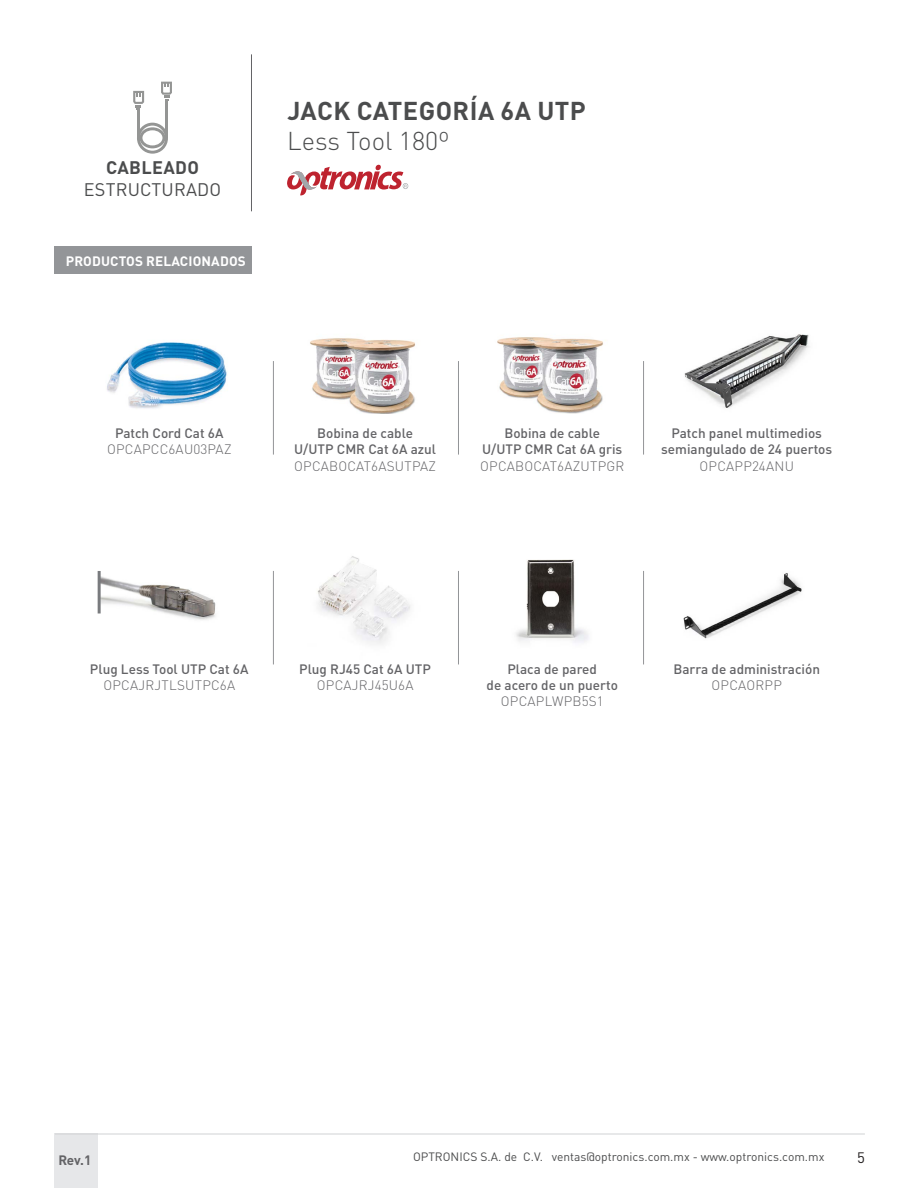
<style>
.page{position:relative;width:918px;height:1188px;background:#fff}
.page>*{position:absolute;margin:0;border:0;box-sizing:border-box;transform-origin:0 0}
.t1{font:700 25.5px "DIN Pro";letter-spacing:.02em;color:#4b4c4d}
.t2{font:300 25.5px "DIN Pro";color:#4b4c4d}
.t3{font:18px "DIN Pro";letter-spacing:.01em;color:#4b4c4d}
.t4{font:700 18px "DIN Pro";letter-spacing:.02em;color:#4b4c4d}
.t5{font:15px "DIN Pro";color:#231f20}
.t6{font:500 13.5px/16.2px "DIN Pro";color:#636366;text-align:center}
.t7{font:300 13.5px "DIN Pro";letter-spacing:.02em;color:#636366}
.t8{font:700 13.5px "DIN Pro";letter-spacing:.01em;color:#fff}
.t9{font:700 13.5px "DIN Pro";color:#636366}
.t10{font:12px "DIN Pro";color:#4b4c4d}
</style>
<div class="page">
<div style="left:54px;top:1134px;width:44px;height:54px;background:#e6e7e9"></div>
<hr style="left:55px;top:1134px;width:810px;height:1px;background:#d1d2d4">
<hr style="left:251px;top:54px;width:1px;height:157px;background:#636366">
<svg style="left:287px;top:165px;width:121px;height:30px"></svg>
<svg style="left:137px;top:123px;width:31px;height:31px"></svg>
<hr style="left:137px;top:110px;width:3px;height:28px;background:#949594">
<hr style="left:165px;top:101px;width:3px;height:37px;background:#949594">
<svg style="left:133px;top:91px;width:11px;height:19px"></svg>
<svg style="left:161px;top:82px;width:11px;height:19px"></svg>
<img style="left:107px;top:342px;width:120px;height:67px">
<div style="left:54px;top:247px;width:198px;height:27px;background:#939598"></div>
<hr style="left:273px;top:361px;width:1px;height:94px;background:#939598">
<hr style="left:273px;top:571px;width:1px;height:93px;background:#939598">
<hr style="left:458px;top:361px;width:1px;height:94px;background:#939598">
<hr style="left:458px;top:571px;width:1px;height:93px;background:#939598">
<hr style="left:643px;top:361px;width:1px;height:94px;background:#939598">
<hr style="left:643px;top:571px;width:1px;height:93px;background:#939598">
<img style="left:497px;top:337px;width:109px;height:77px">
<img style="left:516px;top:559px;width:73px;height:84px">
<img style="left:99px;top:576px;width:117px;height:44px">
<img style="left:684px;top:334px;width:125px;height:74px">
<img style="left:683px;top:573px;width:119px;height:66px">
<img style="left:310px;top:338px;width:105px;height:76px">
<img style="left:317px;top:556px;width:94px;height:88px">
<hr style="left:98px;top:571px;width:3px;height:42px;background:#797b7e">
<h2 class="t4" style="left:106px;top:153px;width:95px">CABLEADO</h2>
<h2 class="t3" style="left:84px;top:177px;width:139px">ESTRUCTURADO</h2>
<p class="t8" style="left:66px;top:250px;width:182px">PRODUCTOS RELACIONADOS</p>
<h1 class="t1" style="left:287px;top:89px;width:300px">JACK CATEGORÍA 6A UTP</h1>
<h1 class="t2" style="left:287px;top:121px;width:164px">Less Tool 180º</h1>
<p class="t6" style="left:115px;top:424px;width:110px">Patch Cord Cat 6A</p>
<p class="t7" style="left:107px;top:439px;width:126px">OPCAPCC6AU03PAZ</p>
<p class="t6" style="left:294px;top:424px;width:143px">Bobina de cable<br>U/UTP CMR Cat 6A azul</p>
<p class="t7" style="left:294px;top:455px;width:143px">OPCABOCAT6ASUTPAZ</p>
<p class="t6" style="left:482px;top:424px;width:142px">Bobina de cable<br>U/UTP CMR Cat 6A gris</p>
<p class="t7" style="left:480px;top:455px;width:146px">OPCABOCAT6AZUTPGR</p>
<p class="t6" style="left:661px;top:424px;width:173px">Patch panel multimedios semiangulado de 24 puertos</p>
<p class="t7" style="left:699px;top:455px;width:96px">OPCAPP24ANU</p>
<p class="t6" style="left:90px;top:660px;width:160px">Plug Less Tool UTP Cat 6A</p>
<p class="t7" style="left:103px;top:675px;width:133px">OPCAJRJTLSUTPC6A</p>
<p class="t6" style="left:299px;top:660px;width:133px">Plug RJ45 Cat 6A UTP</p>
<p class="t7" style="left:317px;top:675px;width:98px">OPCAJRJ45U6A</p>
<p class="t6" style="left:487px;top:660px;width:133px">Placa de pared<br>de acero de un puerto</p>
<p class="t7" style="left:501px;top:691px;width:105px">OPCAPLWPB5S1</p>
<p class="t6" style="left:673px;top:660px;width:148px">Barra de administración</p>
<p class="t7" style="left:711px;top:675px;width:72px">OPCAORPP</p>
<p class="t9" style="left:58px;top:1149px;width:34px">Rev.1</p>
<p class="t10" style="left:413px;top:1149px;width:413px">OPTRONICS S.A. de C.V. ventas@optronics.com.mx - www.optronics.com.mx</p>
<p class="t5" style="left:857px;top:1148px;width:9px">5</p>
</div>
